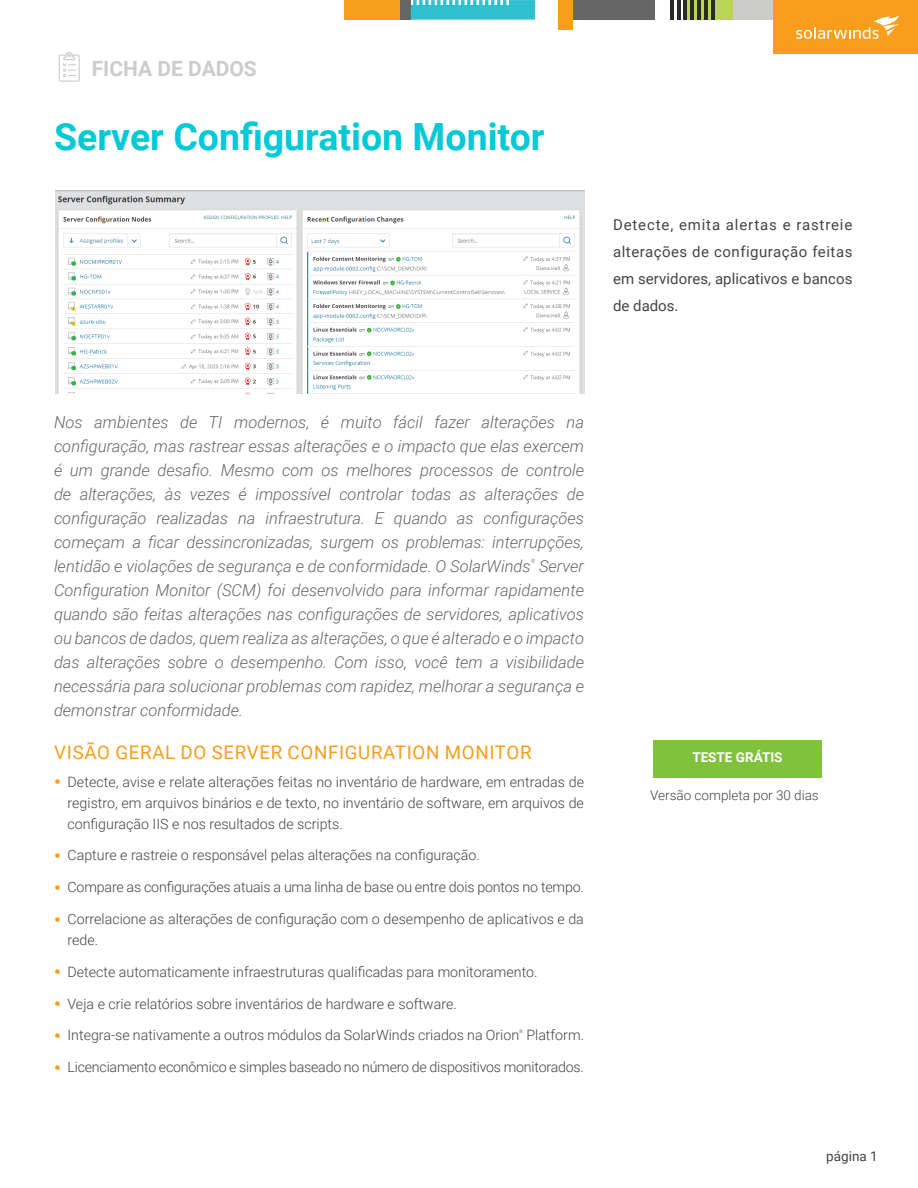
<style>
.page{position:relative;width:918px;height:1188px;background:#fff}
.page>*{position:absolute;margin:0;border:0;box-sizing:border-box;transform-origin:0 0}
.Name_of_Case_Study{font:700 37.5px "Roboto";color:#04c9d7}
.t1{font:700 21px "Roboto";color:#ccc}
.Section_Headline{font:18.75px "Roboto";letter-spacing:.035em;color:#f99d1c}
.Section_Headline-2{font:italic 300 16.5px/24px "Roboto";color:#666;text-align:justify}
.Lead_Paragraph{font:15px/27px "Roboto";letter-spacing:.005em;color:#444;text-align:justify}
.t2{font:300 14.25px/21px "Roboto";color:#444;text-align:justify}
.Sidebar_CTA{font:300 13.5px "Roboto";color:#444}
.t3{font:700 13.5px "Roboto";color:#fff}
.t4{font:13.5px "Roboto";color:#444}
.Section_Headline-3{font:italic 300 5.7px "Roboto";color:#666}
.t5{font:300 4.95px "Roboto";color:#444}
.s1{font-weight:900;font-size:18px;color:#f99d1c}
</style>
<div class="page">
<div style="left:559px;top:0;width:96px;height:20px;background:#666"></div>
<div style="left:559px;top:0;width:14px;height:29px;background:#f79e1c"></div>
<div style="left:344px;top:0;width:57px;height:20px;background:#f79e1c"></div>
<div style="left:401px;top:0;width:10px;height:20px;background:#666"></div>
<svg style="left:411px;top:0;width:124px;height:20px;background:#46c5d4"></svg>
<div style="left:685px;top:0;width:75px;height:20px;background:#b8d654"></div>
<hr style="left:670px;top:0;width:3px;height:19px;background:#292929">
<hr style="left:677px;top:0;width:3px;height:19px;background:#292929">
<hr style="left:684px;top:0;width:3px;height:19px;background:#292929">
<hr style="left:691px;top:0;width:3px;height:19px;background:#292929">
<hr style="left:698px;top:0;width:3px;height:19px;background:#292929">
<hr style="left:705px;top:0;width:3px;height:19px;background:#292929">
<hr style="left:712px;top:0;width:3px;height:19px;background:#292929">
<div style="left:733px;top:0;width:40px;height:20px;background:#ccccc9"></div>
<div style="left:773px;top:0;width:145px;height:54px;background:#f99d1c"></div>
<svg style="left:796px;top:15px;width:103px;height:24px"></svg>
<svg style="left:59px;top:52px;width:21px;height:30px"></svg>
<img style="left:56px;top:190px;width:528px;height:203px">
<div style="left:653px;top:740px;width:169px;height:37px;background:#81c23c"></div>
<p class="t1" style="left:92px;top:54px;width:167px">FICHA DE DADOS</p>
<p class="Name_of_Case_Study" style="left:54px;top:110px;width:492px">Server Configuration Monitor</p>
<p class="Lead_Paragraph" style="left:613px;top:211px;width:241px">Detecte, emita alertas e rastreie alterações de configuração feitas em servidores, aplicativos e bancos de dados.</p>
<p class="Section_Headline-2" style="left:54px;top:410px;width:532px">Nos ambientes de TI modernos, é muito fácil fazer alterações na configuração, mas rastrear essas alterações e o impacto que elas exercem é um grande desafio. Mesmo com os melhores processos de controle de alterações, às vezes é impossível controlar todas as alterações de configuração realizadas na infraestrutura. E quando as configurações começam a ficar dessincronizadas, surgem os problemas: interrupções, lentidão e violações de segurança e de conformidade. O SolarWinds</p>
<p class="Section_Headline-3" style="left:531px;top:557px;width:6px">®</p>
<p class="Section_Headline-2" style="left:54px;top:554px;width:532px;text-indent:485px">Server Configuration Monitor (SCM) foi desenvolvido para informar rapidamente quando são feitas alterações nas configurações de servidores, aplicativos ou bancos de dados, quem realiza as alterações, o que é alterado e o impacto das alterações sobre o desempenho. Com isso, você tem a visibilidade necessária para solucionar problemas com rapidez, melhorar a segurança e demonstrar conformidade.</p>
<p class="Section_Headline" style="left:54px;top:739px;width:479px">VISÃO GERAL DO SERVER CONFIGURATION MONITOR</p>
<p class="t2" style="left:68px;top:771px;width:518px;text-indent:-14px"><span class="s1">•</span> Detecte, avise e relate alterações feitas no inventário de hardware, em entradas de registro, em arquivos binários e de texto, no inventário de software, em arquivos de configuração IIS e nos resultados de scripts.</p>
<p class="t2" style="left:54px;top:844px;width:427px"><span class="s1">•</span> Capture e rastreie o responsável pelas alterações na configuração.</p>
<p class="t2" style="left:54px;top:876px;width:532px"><span class="s1">•</span> Compare as configurações atuais a uma linha de base ou entre dois pontos no tempo.</p>
<p class="t2" style="left:68px;top:908px;width:518px;text-indent:-14px"><span class="s1">•</span> Correlacione as alterações de configuração com o desempenho de aplicativos e da rede.</p>
<p class="t2" style="left:54px;top:961px;width:485px"><span class="s1">•</span> Detecte automaticamente infraestruturas qualificadas para monitoramento.</p>
<p class="t2" style="left:54px;top:993px;width:404px"><span class="s1">•</span> Veja e crie relatórios sobre inventários de hardware e software.</p>
<p class="t2" style="left:54px;top:1024px;width:467px"><span class="s1">•</span> Integra-se nativamente a outros módulos da SolarWinds criados na Orion</p>
<p class="t5" style="left:519px;top:1027px;width:5px">®</p>
<p class="t2" style="left:526px;top:1024px;width:59px">Platform.</p>
<p class="t2" style="left:54px;top:1056px;width:531px"><span class="s1">•</span> Licenciamento econômico e simples baseado no número de dispositivos monitorados.</p>
<p class="t3" style="left:692px;top:748px;width:92px">TESTE GRÁTIS</p>
<p class="Sidebar_CTA" style="left:650px;top:786px;width:170px">Versão completa por 30 dias</p>
<p class="t4" style="left:826px;top:1147px;width:53px">página 1</p>
</div>
